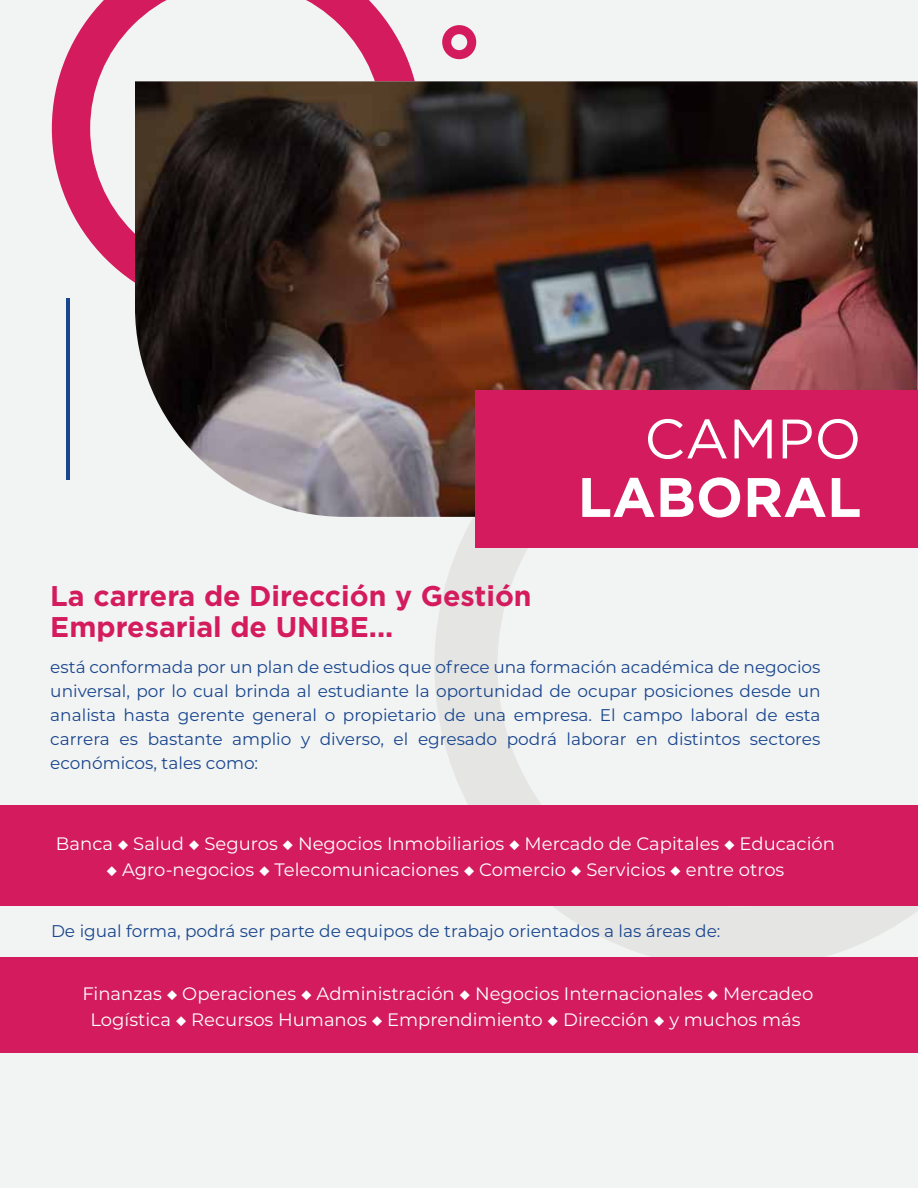
<style>
.page{position:relative;width:918px;height:1188px;background:#f2f3f3}
.page>*{position:absolute;margin:0;border:0;box-sizing:border-box;transform-origin:0 0}
.t1{font:700 55.5px "Gotham";color:#fff}
.t2{font:55.5px "Gotham";color:#fff}
.t3{font:700 28.5px/30.9px "Gotham";color:#d31b5d}
.t4{font:18px/25.5px "Montserrat";color:#fff;text-align:center}
.t5{font:16.95px/24px "Montserrat";color:#19468d;text-align:justify}
</style>
<div class="page">
<svg style="left:434px;top:517px;width:484px;height:440px"></svg>
<svg style="left:52px;top:0;width:363px;height:313px"></svg>
<hr style="left:67px;top:298px;width:3px;height:182px;background:#19468d">
<img style="left:135px;top:81px;width:783px;height:436px">
<div style="left:475px;top:391px;width:443px;height:157px;background:#d31b5d"></div>
<div style="left:442px;top:25px;width:34px;height:34px;border:9px solid #d31b5d;border-radius:50%"></div>
<div style="left:0;top:806px;width:918px;height:100px;background:#d31b5d"></div>
<div style="left:0;top:957px;width:918px;height:96px;background:#d31b5d"></div>
<h2 class="t3" style="left:50px;top:580px;width:483px">La carrera de Dirección y Gestión<br>Empresarial de UNIBE...</h2>
<h1 class="t2" style="left:644px;top:408px;width:219px">CAMPO</h1>
<h1 class="t1" style="left:578px;top:465px;width:285px">LABORAL</h1>
<p class="t5" style="left:50px;top:654px;width:772px">está conformada por un plan de estudios que ofrece una formación académica de negocios universal, por lo cual brinda al estudiante la oportunidad de ocupar posiciones desde un analista hasta gerente general o propietario de una empresa. El campo laboral de esta carrera es bastante amplio y diverso, el egresado podrá laborar en distintos sectores económicos, tales como:</p>
<p class="t4" style="left:56px;top:831px;width:781px">Banca ◆ Salud ◆ Seguros ◆ Negocios Inmobiliarios ◆ Mercado de Capitales ◆ Educación</p>
<p class="t4" style="left:107px;top:856px;width:679px">◆ Agro-negocios ◆ Telecomunicaciones ◆ Comercio ◆ Servicios ◆ entre otros</p>
<p class="t5" style="left:51px;top:919px;width:671px">De igual forma, podrá ser parte de equipos de trabajo orientados a las áreas de:</p>
<p class="t4" style="left:82px;top:981px;width:732px">Finanzas ◆ Operaciones ◆ Administración ◆ Negocios Internacionales ◆ Mercadeo<br>Logística ◆ Recursos Humanos ◆ Emprendimiento ◆ Dirección ◆ y muchos más</p>
</div>
